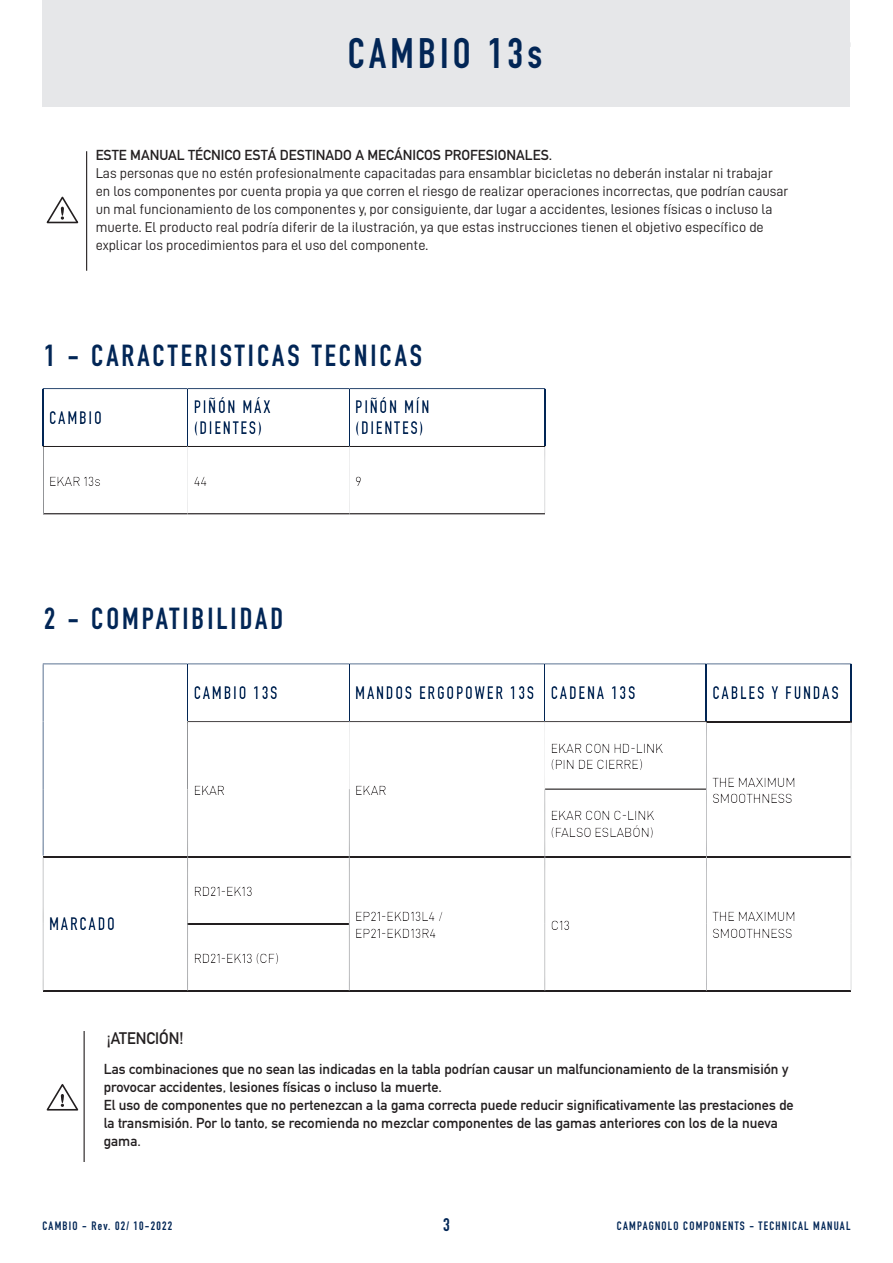
<style>
.page{position:relative;width:893px;height:1263px;background:#fff}
.page>*{position:absolute;margin:0;border:0;box-sizing:border-box;transform-origin:0 0}
.Normale{font:700 42px "DIN Condensed";letter-spacing:.1em;color:#022656}
.Normale-2{font:700 30px "DIN Condensed";letter-spacing:.1em;color:#022656}
.t1{font:700 18px/21px "DIN Condensed";letter-spacing:.1em;color:#022656}
.t2{font:700 16.5px "DIN Alternate";color:#231f20;scale:.95 1}
.t3{font:14.25px/18px "D DIN";color:#231f20}
.t4{font:700 14.25px/18px "DIN Alternate";color:#231f20}
.t5{font:13.5px/16.2px "D DIN";color:#231f20}
.t6{font:700 12px "DIN Condensed";letter-spacing:.1em;color:#022656}
</style>
<div class="page">
<div style="left:43px;top:0;width:807px;height:106px;background:#e6e7e9"></div>
<hr style="left:86px;top:151px;width:1px;height:120px;background:#231f20">
<svg style="left:47px;top:197px;width:32px;height:27px"></svg>
<hr style="left:84px;top:1031px;width:1px;height:131px;background:#231f20">
<svg style="left:47px;top:1084px;width:32px;height:27px"></svg>
<p class="Normale" style="left:348px;top:25px;width:196px">CAMBIO 13s</p>
<p class="t4" style="left:96px;top:145px;width:458px">ESTE MANUAL TÉCNICO ESTÁ DESTINADO A MECÁNICOS PROFESIONALES.</p>
<p class="t3" style="left:96px;top:164px;width:694px">Las personas que no estén profesionalmente capacitadas para ensamblar bicicletas no deberán instalar ni trabajar en los componentes por cuenta propia ya que corren el riesgo de realizar operaciones incorrectas, que podrían causar un mal funcionamiento de los componentes y, por consiguiente, dar lugar a accidentes, lesiones físicas o incluso la muerte. El producto real podría diferir de la ilustración, ya que estas instrucciones tienen el objetivo específico de explicar los procedimientos para el uso del componente.</p>
<p class="Normale-2" style="left:44px;top:335px;width:380px">1 - CARACTERISTICAS TECNICAS</p>
<p class="t1" style="left:49px;top:407px;width:54px">CAMBIO</p>
<p class="t1" style="left:194px;top:397px;width:78px">PIÑÓN MÁX (DIENTES)</p>
<p class="t1" style="left:355px;top:397px;width:76px">PIÑÓN MÍN (DIENTES)</p>
<p class="t5" style="left:49px;top:473px;width:53px">EKAR 13s</p>
<p class="t5" style="left:194px;top:473px;width:15px">44</p>
<p class="t5" style="left:355px;top:473px;width:8px">9</p>
<p class="Normale-2" style="left:44px;top:599px;width:241px">2 - COMPATIBILIDAD</p>
<p class="t1" style="left:194px;top:682px;width:85px">CAMBIO 13S</p>
<p class="t1" style="left:355px;top:682px;width:282px">MANDOS ERGOPOWER 13S CADENA 13S</p>
<p class="t1" style="left:712px;top:682px;width:128px">CABLES Y FUNDAS</p>
<p class="t1" style="left:49px;top:913px;width:67px">MARCADO</p>
<p class="t5" style="left:194px;top:782px;width:33px">EKAR</p>
<p class="t5" style="left:355px;top:782px;width:33px">EKAR</p>
<p class="t5" style="left:194px;top:883px;width:61px">RD21-EK13</p>
<p class="t5" style="left:551px;top:740px;width:114px">EKAR CON HD-LINK (PIN DE CIERRE)</p>
<p class="t5" style="left:551px;top:807px;width:105px">EKAR CON C-LINK (FALSO ESLABÓN)</p>
<p class="t5" style="left:712px;top:774px;width:85px">THE MAXIMUM<br>SMOOTHNESS</p>
<p class="t5" style="left:194px;top:950px;width:87px">RD21-EK13 (CF)</p>
<p class="t5" style="left:355px;top:908px;width:90px">EP21-EKD13L4 /<br>EP21-EKD13R4</p>
<p class="t5" style="left:551px;top:916px;width:21px">C13</p>
<p class="t5" style="left:712px;top:908px;width:85px">THE MAXIMUM<br>SMOOTHNESS</p>
<p class="t2" style="left:107px;top:1026px;width:82px">¡ATENCIÓN!</p>
<p class="t4" style="left:104px;top:1059px;width:686px">Las combinaciones que no sean las indicadas en la tabla podrían causar un malfuncionamiento de la transmisión y provocar accidentes, lesiones físicas o incluso la muerte.</p>
<p class="t4" style="left:104px;top:1095px;width:691px">El uso de componentes que no pertenezcan a la gama correcta puede reducir significativamente las prestaciones de la transmisión. Por lo tanto, se recomienda no mezclar componentes de las gamas anteriores con los de la nueva gama.</p>
<p class="t6" style="left:43px;top:1217px;width:131px">CAMBIO - Rev. 02/ 10-2022</p>
<p class="t1" style="left:443px;top:1214px;width:8px">3</p>
<p class="t6" style="left:617px;top:1217px;width:235px">CAMPAGNOLO COMPONENTS - TECHNICAL MANUAL</p>
</div>
